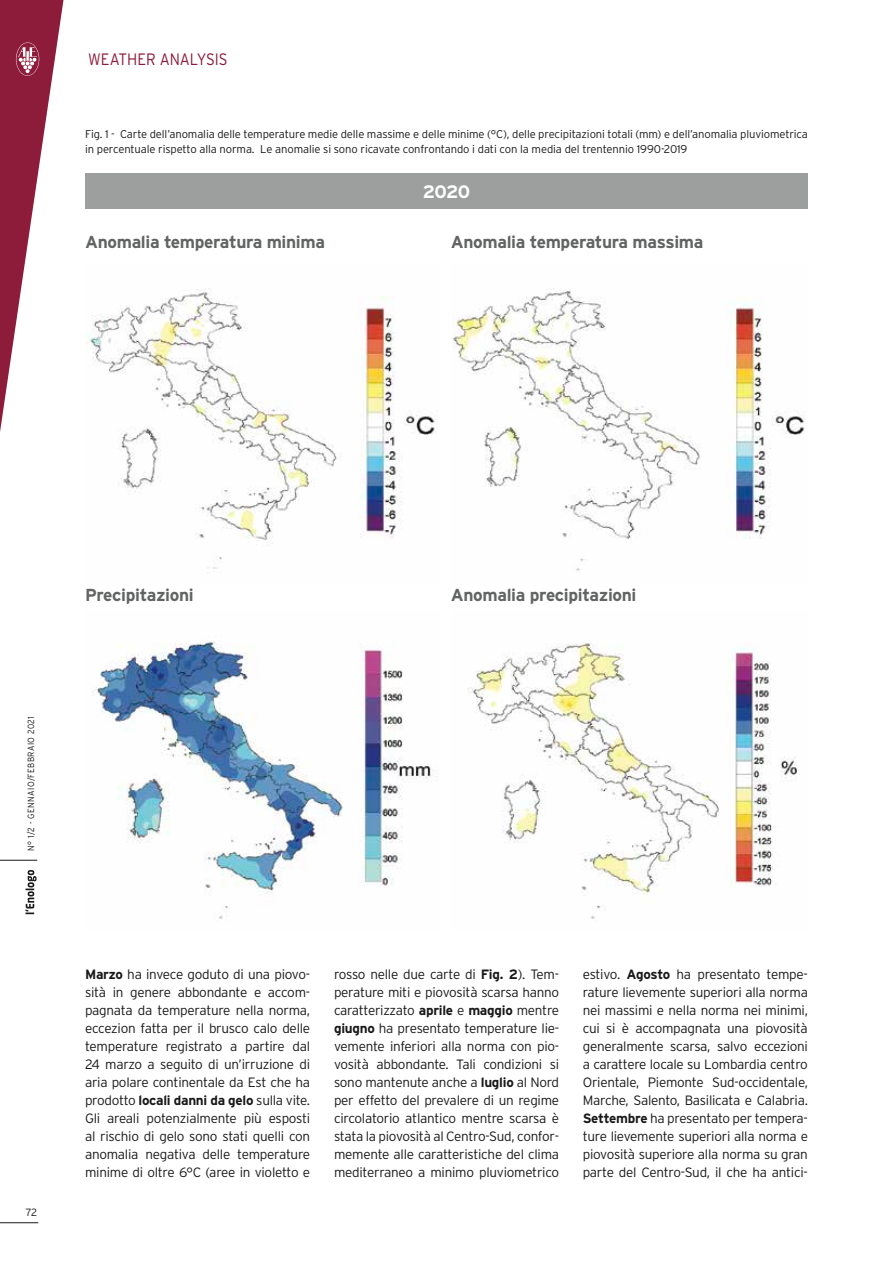
<style>
.page{position:relative;width:893px;height:1263px;background:#fff}
.page>*{position:absolute;margin:0;border:0;box-sizing:border-box;transform-origin:0 0}
.t1{font:700 18px "Interstate";color:#fff}
.t2{font:700 17.4px "Interstate";letter-spacing:-.02em;color:#626363}
.t3{font:300 16.5px "Interstate";letter-spacing:-.005em;color:#8c1c3a;scale:.9 1}
.t4{font:300 13.5px/18px "Interstate";letter-spacing:-.02em;color:#191919;text-align:justify}
.t5{font:300 11.25px/15px "Interstate";letter-spacing:-.01em;color:#191919}
.t6{font:300 10.5px "Interstate";color:#191919}
.t7{font:300 9px "Interstate";letter-spacing:.05em;color:#191919;scale:.9 1}
.s1{font-weight:700}
</style>
<div class="page">
<svg style="left:26px;top:870px;width:11px;height:44px"></svg>
<hr style="left:0;top:860px;width:37px;height:1px;background:#191919">
<hr style="left:0;top:1222px;width:38px;height:1px;background:#191919">
<svg style="left:0;top:0;width:64px;height:432px"></svg>
<div style="left:85px;top:173px;width:723px;height:36px;background:#9d9f9e"></div>
<img style="left:85px;top:288px;width:350px;height:281px">
<img style="left:93px;top:641px;width:338px;height:278px">
<img style="left:467px;top:643px;width:330px;height:276px">
<img style="left:453px;top:288px;width:352px;height:283px">
<p class="t3" style="left:88px;top:50px;width:156px">WEATHER ANALYSIS</p>
<p class="t5" style="left:85px;top:126px;width:724px">Fig. 1 - Carte dell’anomalia delle temperature medie delle massime e delle minime (°C), delle precipitazioni totali (mm) e dell’anomalia pluviometrica in percentuale rispetto alla norma. Le anomalie si sono ricavate confrontando i dati con la media del trentennio 1990-2019</p>
<h1 class="t1" style="left:423px;top:182px;width:49px">2020</h1>
<p class="t2" style="left:85px;top:232px;width:242px">Anomalia temperatura minima</p>
<p class="t2" style="left:451px;top:232px;width:254px">Anomalia temperatura massima</p>
<p class="t7" style="left:26px;top:851px;width:151px;rotate:-90deg">N° 1/2 - GENNAIO/FEBBRAIO 2021</p>
<p class="t6" style="left:26px;top:1206px;width:13px">72</p>
<p class="t2" style="left:85px;top:585px;width:110px">Precipitazioni</p>
<p class="t2" style="left:451px;top:585px;width:187px">Anomalia precipitazioni</p>
<p class="t4" style="left:85px;top:965px;width:227px"><span class="s1">Marzo</span> ha invece goduto di una piovo&shy;sità in genere abbondante e accom&shy;pagnata da temperature nella norma, eccezion fatta per il brusco calo delle temperature registrato a partire dal 24 marzo a seguito di un’irruzione di aria polare continentale da Est che ha prodotto <span class="s1">locali danni da gelo</span> sulla vite.<br>Gli areali potenzialmente più esposti al rischio di gelo sono stati quelli con anomalia negativa delle temperature minime di oltre 6°C (aree in violetto e</p>
<p class="t4" style="left:334px;top:965px;width:227px">rosso nelle due carte di <span class="s1">Fig. 2</span>). Tem&shy;perature miti e piovosità scarsa hanno caratterizzato <span class="s1">aprile</span> e <span class="s1">maggio</span> mentre <span class="s1">giugno</span> ha presentato temperature lie&shy;vemente inferiori alla norma con pio&shy;vosità abbondante. Tali condizioni si sono mantenute anche a <span class="s1">luglio</span> al Nord per effetto del prevalere di un regime circolatorio atlantico mentre scarsa è stata la piovosità al Centro-Sud, confor&shy;memente alle caratteristiche del clima mediterraneo a minimo pluviometrico</p>
<p class="t4" style="left:583px;top:965px;width:227px">estivo. <span class="s1">Agosto</span> ha presentato tempe&shy;rature lievemente superiori alla norma nei massimi e nella norma nei minimi, cui si è accompagnata una piovosità generalmente scarsa, salvo eccezioni a carattere locale su Lombardia centro Orientale, Piemonte Sud-occidentale, Marche, Salento, Basilicata e Calabria.<br><span class="s1">Settembre</span> ha presentato per tempera&shy;ture lievemente superiori alla norma e piovosità superiore alla norma su gran parte del Centro-Sud, il che ha antici-</p>
</div>
